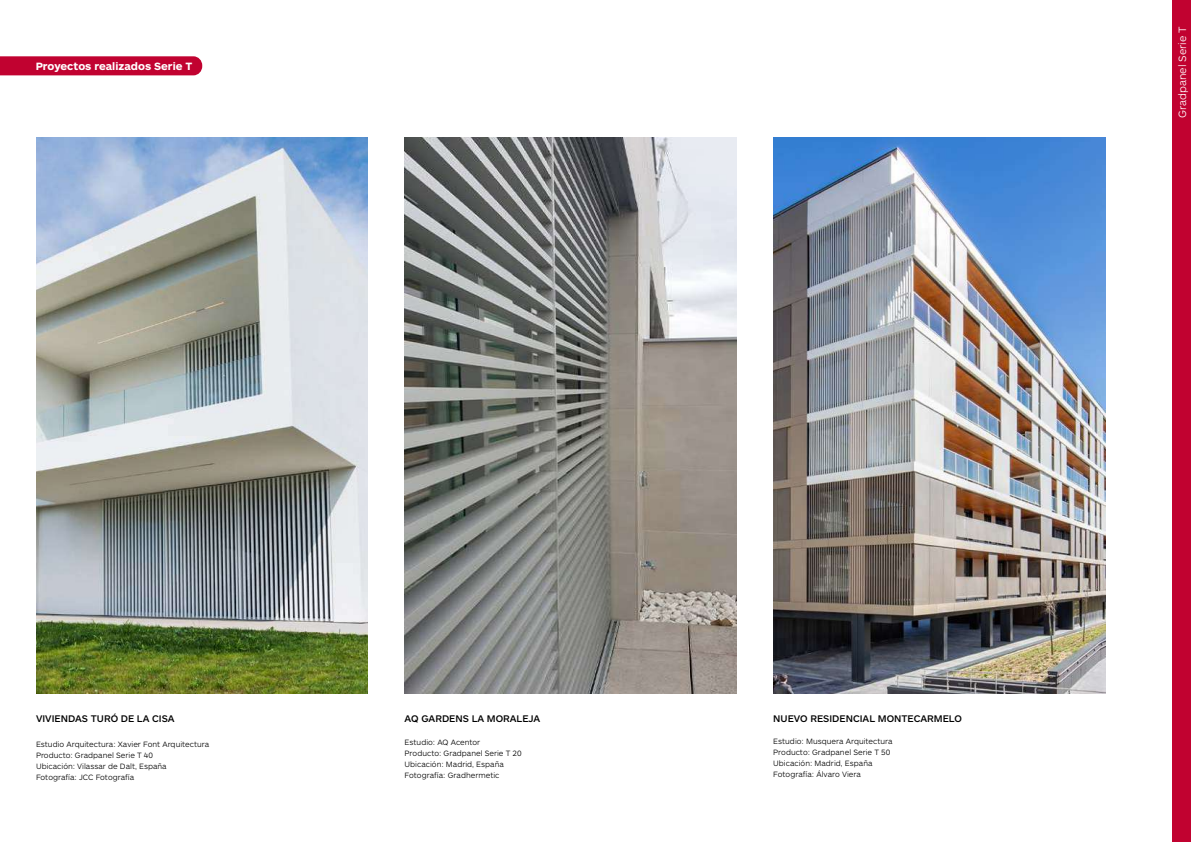
<style>
.page{position:relative;width:1191px;height:842px;background:#fff}
.page>*{position:absolute;margin:0;border:0;box-sizing:border-box;transform-origin:0 0}
.t1{font:700 11px "ARS Maquette Pro";color:#fff}
.t2{font:300 11px "ARS Maquette Pro";color:#fff}
.t3{font:500 10px "ARS Maquette Pro";color:#000}
.t4{font:300 8px/11px "ARS Maquette Pro";color:#000}
</style>
<div class="page">
<img style="left:36px;top:137px;width:332px;height:557px">
<img style="left:773px;top:137px;width:332px;height:557px">
<img style="left:405px;top:137px;width:331px;height:557px">
<div style="left:0;top:56px;width:202px;height:19px;background:#c10230"></div>
<div style="left:1172px;top:0;width:19px;height:842px;background:#c10230"></div>
<h1 class="t1" style="left:36px;top:59px;width:158px">Proyectos realizados Serie T</h1>
<h1 class="t2" style="left:1175px;top:118px;width:93px;rotate:-90deg">Gradpanel Serie T</h1>
<p class="t3" style="left:36px;top:712px;width:140px">VIVIENDAS TURÓ DE LA CISA</p>
<p class="t4" style="left:36px;top:739px;width:175px">Estudio Arquitectura: Xavier Font Arquitectura Producto: Gradpanel Serie T 40<br>Ubicación: Vilassar de Dalt, España Fotografía: JCC Fotografía</p>
<p class="t3" style="left:405px;top:712px;width:137px">AQ GARDENS LA MORALEJA</p>
<p class="t4" style="left:405px;top:737px;width:119px">Estudio: AQ Acentor<br>Producto: Gradpanel Serie T 20<br>Ubicación: Madrid, España<br>Fotografía: Gradhermetic</p>
<p class="t3" style="left:773px;top:712px;width:190px">NUEVO RESIDENCIAL MONTECARMELO</p>
<p class="t4" style="left:773px;top:736px;width:121px">Estudio: Musquera Arquitectura<br>Producto: Gradpanel Serie T 50<br>Ubicación: Madrid, España<br>Fotografía: Álvaro Viera</p>
</div>
